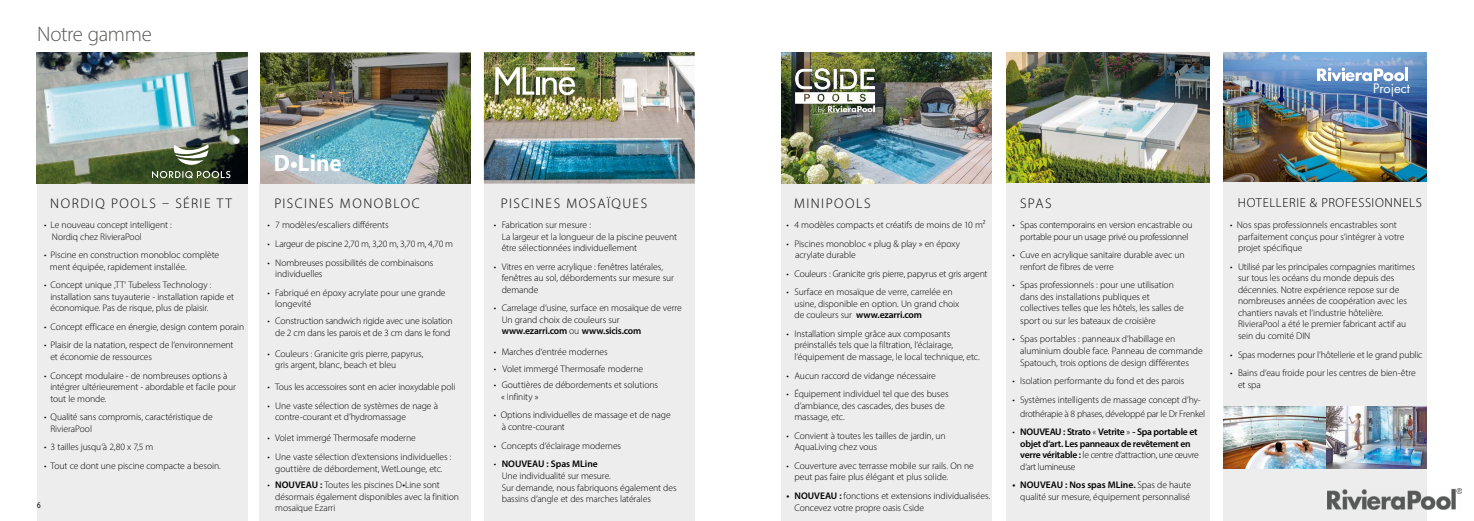
<style>
.page{position:relative;width:1474px;height:521px;background:#fff}
.page>*{position:absolute;margin:0;border:0;box-sizing:border-box;transform-origin:0 0}
.t1{font:700 23.71px "Myriad Pro";color:#fff}
.t2{font:300 21px "Myriad Pro";letter-spacing:-.02em;color:#575756}
.t3{font:300 14px "Myriad Pro";letter-spacing:.11em;color:#000}
.t4{font:300 13.12px "Myriad Pro";letter-spacing:.045em;color:#000}
.t5{font:12.86px "Futura LT Pro";color:#fff}
.t6{font:300 9.62px/11.5px "Myriad Pro";letter-spacing:-.01em;color:#000}
.t7{font:600 9.62px/11.5px "Myriad Pro";letter-spacing:-.025em;color:#000}
.t8{font:8.75px "Myriad Pro";color:#000;scale:.8 1}
.s1{font-weight:600}
.s2{font-weight:400}
.s3{font-weight:300}
</style>
<div class="page">
<div style="left:1223px;top:181px;width:203px;height:340px;background:#ededed"></div>
<div style="left:260px;top:184px;width:211px;height:337px;background:#ededed"></div>
<div style="left:484px;top:184px;width:210px;height:337px;background:#ededed"></div>
<img style="left:484px;top:52px;width:210px;height:132px">
<img style="left:260px;top:52px;width:211px;height:131px">
<img style="left:1006px;top:52px;width:203px;height:132px">
<div style="left:1006px;top:184px;width:203px;height:337px;background:#ededed"></div>
<img style="left:1223px;top:52px;width:203px;height:129px">
<div style="left:781px;top:184px;width:211px;height:337px;background:#ededed"></div>
<img style="left:781px;top:52px;width:211px;height:132px">
<img style="left:795px;top:69px;width:79px;height:45px">
<img style="left:1327px;top:488px;width:134px;height:21px">
<svg style="left:1316px;top:68px;width:88px;height:13px"></svg>
<hr style="left:1404px;top:67px;width:3px;height:14px;background:#fff">
<div style="left:37px;top:184px;width:210px;height:337px;background:#ededed"></div>
<img style="left:37px;top:52px;width:210px;height:132px">
<svg style="left:152px;top:171px;width:78px;height:7px"></svg>
<svg style="left:174px;top:144px;width:35px;height:21px"></svg>
<img style="left:495px;top:64px;width:80px;height:31px">
<img style="left:1223px;top:407px;width:203px;height:62px">
<h2 class="t2" style="left:37px;top:21px;width:116px">Notre gamme</h2>
<h3 class="t3" style="left:50px;top:195px;width:183px">NORDIQ POOLS – SÉRIE TT</h3>
<p class="t6" style="left:52px;top:219px;width:121px;text-indent:-8px">• Le nouveau concept intelligent :<br>Nordiq chez RivieraPool</p>
<p class="t6" style="left:50px;top:249px;width:171px;text-indent:-6px">• Piscine en construction monobloc complète ment équipée, rapidement installée.</p>
<p class="t6" style="left:50px;top:279px;width:185px;text-indent:-6px">• Concept unique ‚TT‘ Tubeless Technology : installation sans tuyauterie - installation rapide et économique. Pas de risque, plus de plaisir.</p>
<p class="t6" style="left:44px;top:321px;width:202px">• Concept efficace en énergie, design contem porain</p>
<p class="t6" style="left:50px;top:339px;width:185px;text-indent:-6px">• Plaisir de la natation, respect de l‘environnement et économie de ressources</p>
<p class="t6" style="left:50px;top:369px;width:187px;text-indent:-6px">• Concept modulaire - de nombreuses options à intégrer ultérieurement - abordable et facile pour tout le monde.</p>
<p class="t6" style="left:50px;top:411px;width:164px;text-indent:-6px">• Qualité sans compromis, caractéristique de<br>RivieraPool</p>
<p class="t6" style="left:44px;top:441px;width:111px">• 3 tailles jusqu‘à 2,80 x 7,5 m</p>
<p class="t6" style="left:44px;top:460px;width:178px">• Tout ce dont une piscine compacte a besoin.</p>
<p class="t8" style="left:37px;top:499px;width:6px">6</p>
<h1 class="t1" style="left:274px;top:147px;width:69px">D•Line</h1>
<h3 class="t3" style="left:274px;top:195px;width:147px">PISCINES MONOBLOC</h3>
<h3 class="t3" style="left:501px;top:195px;width:148px">PISCINES MOSAÏQUES</h3>
<p class="t6" style="left:267px;top:219px;width:123px">• 7 modèles/escaliers différents</p>
<p class="t6" style="left:267px;top:238px;width:187px">• Largeur de piscine 2,70 m, 3,20 m, 3,70 m, 4,70 m</p>
<p class="t6" style="left:275px;top:257px;width:160px;text-indent:-8px">• Nombreuses possibilités de combinaisons individuelles</p>
<p class="t6" style="left:275px;top:287px;width:172px;text-indent:-8px">• Fabriqué en époxy acrylate pour une grande longevité</p>
<p class="t6" style="left:267px;top:315px;width:187px;text-align:center">• Construction sandwich rigide avec une isolation de 2 cm dans les parois et de 3 cm dans le fond</p>
<p class="t6" style="left:275px;top:348px;width:150px;text-indent:-8px">• Couleurs : Granicite gris pierre, papyrus, gris argent, blanc, beach et bleu</p>
<p class="t6" style="left:267px;top:381px;width:189px">• Tous les accessoires sont en acier inoxydable poli</p>
<p class="t6" style="left:275px;top:400px;width:164px;text-indent:-8px">• Une vaste sélection de systèmes de nage à contre-courant et d’hydromassage</p>
<p class="t6" style="left:267px;top:432px;width:150px">• Volet immergé Thermosafe moderne</p>
<p class="t6" style="left:267px;top:451px;width:186px;text-align:center">• Une vaste sélection d’extensions individuelles : gouttière de débordement, WetLounge, etc.</p>
<p class="t6" style="left:275px;top:479px;width:185px;text-indent:-8px">• <span class="s1">NOUVEAU :</span> Toutes les piscines D<span class="s2">•</span>Line sont désormais également disponibles avec la finition mosaïque Ezarri</p>
<p class="t6" style="left:501px;top:219px;width:177px;text-indent:-8px">• Fabrication sur mesure :<br>La largeur et la longueur de la piscine peuvent être sélectionnées individuellement</p>
<p class="t6" style="left:501px;top:261px;width:174px;text-indent:-8px">• Vitres en verre acrylique : fenêtres latérales, fenêtres au sol, débordements sur mesure sur demande</p>
<p class="t6" style="left:501px;top:302px;width:182px;text-indent:-8px">• Carrelage d‘usine, surface en mosaïque de verre<br>Un grand choix de couleurs sur <span class="s1">www.ezarri.com</span> ou <span class="s1">www.sicis.com</span></p>
<p class="t6" style="left:494px;top:345px;width:115px">• Marches d‘entrée modernes</p>
<p class="t6" style="left:494px;top:363px;width:151px">• Volet immergé Thermosafe moderne</p>
<p class="t6" style="left:501px;top:379px;width:159px;text-indent:-7px">• Gouttières de débordements et solutions « Infinity »</p>
<p class="t6" style="left:501px;top:409px;width:171px;text-indent:-8px">• Options individuelles de massage et de nage à contre-courant</p>
<p class="t6" style="left:494px;top:440px;width:129px">• Concepts d‘éclairage modernes</p>
<p class="t6" style="left:501px;top:458px;width:176px;text-indent:-8px">• <span class="s1">NOUVEAU : Spas MLine<br></span>Une individualité sur mesure.<br>Sur demande, nous fabriquons également des bassins d‘angle et des marches latérales</p>
<h3 class="t5" style="left:1373px;top:79px;width:38px">Project</h3>
<h3 class="t3" style="left:794px;top:195px;width:78px">MINIPOOLS</h3>
<h3 class="t4" style="left:1237px;top:195px;width:186px">HOTELLERIE &amp; PROFESSIONNELS</h3>
<h3 class="t3" style="left:1020px;top:195px;width:33px">SPAS</h3>
<p class="t6" style="left:786px;top:219px;width:201px">• 4 modèles compacts et créatifs de moins de 10 m²</p>
<p class="t6" style="left:795px;top:237px;width:167px;text-indent:-8px">• Piscines monobloc « plug &amp; play » en époxy acrylate durable</p>
<p class="t6" style="left:786px;top:268px;width:202px">• Couleurs : Granicite gris pierre, papyrus et gris argent</p>
<p class="t6" style="left:794px;top:286px;width:166px;text-indent:-8px">• Surface en mosaïque de verre, carrelée en usine, disponible en option. Un grand choix de couleurs sur <span class="s1">www.ezarri.com</span></p>
<p class="t6" style="left:794px;top:328px;width:187px;text-indent:-8px">• Installation simple grâce aux composants préinstallés tels que la filtration, l‘éclairage, l‘équipement de massage, le local technique, etc.</p>
<p class="t6" style="left:786px;top:369px;width:151px">• Aucun raccord de vidange nécessaire</p>
<p class="t6" style="left:794px;top:388px;width:156px;text-indent:-8px">• Équipement individuel tel que des buses d’ambiance, des cascades, des buses de massage, etc.</p>
<p class="t6" style="left:794px;top:430px;width:153px;text-indent:-8px">• Convient à toutes les tailles de jardin, un<br>AquaLiving chez vous</p>
<p class="t6" style="left:794px;top:460px;width:181px;text-indent:-8px">• Couverture avec terrasse mobile sur rails. On ne peut pas faire plus élégant et plus solide.</p>
<p class="t6" style="left:794px;top:490px;width:197px;text-indent:-8px"><span class="s1">• NOUVEAU :</span> fonctions et extensions individualisées.<br>Concevez votre propre oasis Cside</p>
<p class="t6" style="left:1012px;top:219px;width:182px;text-align:center">• Spas contemporains en version encastrable ou portable pour un usage privé ou professionnel</p>
<p class="t6" style="left:1020px;top:249px;width:166px;text-indent:-8px">• Cuve en acrylique sanitaire durable avec un renfort de fibres de verre</p>
<p class="t6" style="left:1020px;top:279px;width:165px;text-indent:-8px">• Spas professionnels : pour une utilisation dans des installations publiques et collectives telles que les hôtels, les salles de</p>
<p class="t6" style="left:1020px;top:315px;width:137px">sport ou sur les bateaux de croisière</p>
<p class="t6" style="left:1020px;top:333px;width:184px;text-indent:-8px">• Spas portables : panneaux d’habillage en aluminium double face. Panneau de commande<br>Spatouch, trois options de design différentes</p>
<p class="t6" style="left:1012px;top:375px;width:173px">• Isolation performante du fond et des parois</p>
<p class="t6" style="left:1020px;top:392px;width:186px;line-height:14px;text-indent:-8px">• Systèmes intelligents de massage concept d’hy&shy;drothérapie à 8 phases, développé par le Dr Frenkel</p>
<p class="t7" style="left:1020px;top:426px;width:180px;text-indent:-8px"><span class="s3">•</span> NOUVEAU : Strato <span class="s3">«</span> Vetrite <span class="s3">»</span> - Spa portable et objet d‘art. Les panneaux de revêtement en verre véritable : <span class="s3">le centre d‘attraction, une œuvre d‘art lumineuse</span></p>
<p class="t6" style="left:1012px;top:479px;width:180px;text-align:right"><span class="s1">• NOUVEAU : Nos spas MLine.</span> Spas de haute qualité sur mesure, équipement personnalisé</p>
<p class="t6" style="left:1237px;top:219px;width:168px;text-indent:-8px">• Nos spas professionnels encastrables sont parfaitement conçus pour s‘intégrer à votre projet spécifique</p>
<p class="t6" style="left:1237px;top:261px;width:178px;text-indent:-8px">• Utilisé par les principales compagnies maritimes sur tous les océans du monde depuis des décennies. Notre expérience repose sur de nombreuses années de coopération avec les chantiers navals et l‘industrie hôtelière.<br>RivieraPool a été le premier fabricant actif au sein du comité DIN</p>
<p class="t6" style="left:1230px;top:348px;width:194px">• Spas modernes pour l’hôtellerie et le grand public</p>
<p class="t6" style="left:1237px;top:367px;width:179px;text-indent:-8px">• Bains d‘eau froide pour les centres de bien-être et spa</p>
</div>
